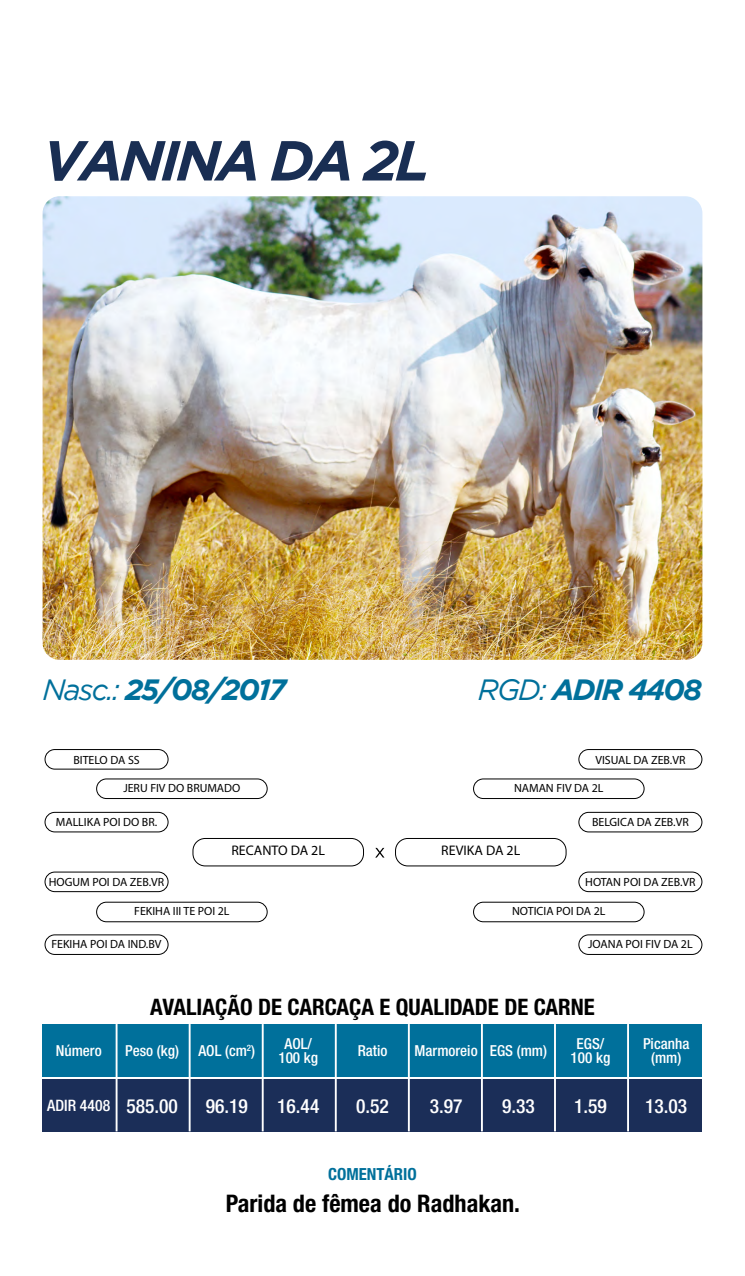
<style>
.page{position:relative;width:745px;height:1276px;background:#fff}
.page>*{position:absolute;margin:0;border:0;box-sizing:border-box;transform-origin:0 0}
.t1{font:italic 700 56.25px "Gotham";letter-spacing:-.06em;color:#192e53}
.t2{font:italic 700 29.25px "Gotham";letter-spacing:-.06em;color:#00709b}
.t3{font:700 condensed 24.22px "Helvetica Neue";color:#000}
.t4{font:700 condensed 22.73px "Helvetica Neue";color:#000}
.t5{font:500 condensed 19.5px "Helvetica Neue";color:#fff}
.t6{font:700 condensed 16.73px "Helvetica Neue";color:#00709b}
.t7{font:500 condensed 15.75px "Helvetica Neue";color:#fff}
.t8{font:500 condensed 15.15px/14.4px "Helvetica Neue";color:#fff;text-align:center}
.t9{font:13.88px "Myriad Pro";color:#000}
.t10{font:11.93px "Myriad Pro";color:#000}
.s1{font-weight:400}
.s2{font-size:19.5px}
</style>
<div class="page">
<svg style="left:375px;top:848px;width:9px;height:9px"></svg>
<img style="left:43px;top:196px;width:659px;height:464px">
<div style="left:43px;top:1079px;width:658px;height:52px;background:#1b2e58"></div>
<div style="left:43px;top:1024px;width:658px;height:52px;background:#00709b"></div>
<hr style="left:115px;top:1024px;width:2px;height:107px;background:#fff">
<hr style="left:407px;top:1024px;width:2px;height:107px;background:#fff">
<hr style="left:261px;top:1024px;width:2px;height:107px;background:#fff">
<hr style="left:553px;top:1024px;width:2px;height:107px;background:#fff">
<hr style="left:626px;top:1024px;width:2px;height:107px;background:#fff">
<hr style="left:188px;top:1024px;width:2px;height:107px;background:#fff">
<hr style="left:480px;top:1024px;width:2px;height:107px;background:#fff">
<hr style="left:334px;top:1024px;width:2px;height:107px;background:#fff">
<div style="left:395px;top:838px;width:171px;height:28px;border:1px solid #000;border-radius:12px"></div>
<div style="left:192px;top:838px;width:172px;height:28px;border:1px solid #000;border-radius:12px"></div>
<div style="left:472px;top:778px;width:172px;height:21px;border:1px solid #000;border-radius:10px"></div>
<div style="left:96px;top:778px;width:171px;height:21px;border:1px solid #000;border-radius:10px"></div>
<div style="left:578px;top:749px;width:124px;height:20px;border:1px solid #000;border-radius:10px"></div>
<div style="left:44px;top:749px;width:124px;height:20px;border:1px solid #000;border-radius:10px"></div>
<div style="left:578px;top:871px;width:124px;height:21px;border:1px solid #000;border-radius:10px"></div>
<div style="left:44px;top:871px;width:124px;height:21px;border:1px solid #000;border-radius:10px"></div>
<div style="left:578px;top:812px;width:124px;height:20px;border:1px solid #000;border-radius:10px"></div>
<div style="left:44px;top:812px;width:124px;height:20px;border:1px solid #000;border-radius:10px"></div>
<div style="left:578px;top:934px;width:124px;height:21px;border:1px solid #000;border-radius:10px"></div>
<div style="left:44px;top:934px;width:124px;height:21px;border:1px solid #000;border-radius:10px"></div>
<div style="left:472px;top:901px;width:172px;height:21px;border:1px solid #000;border-radius:10px"></div>
<div style="left:96px;top:901px;width:171px;height:21px;border:1px solid #000;border-radius:10px"></div>
<h1 class="t1" style="left:43px;top:128px;width:389px">VANINA DA 2L</h1>
<h2 class="t2" style="left:43px;top:673px;width:245px"><span class="s1">Nasc.:</span> 25/08/2017</h2>
<h2 class="t2" style="left:477px;top:673px;width:226px"><span class="s1">RGD:</span> ADIR 4408</h2>
<p class="t10" style="left:73px;top:752px;width:68px">BITELO DA SS</p>
<p class="t10" style="left:595px;top:752px;width:92px">VISUAL DA ZEB.VR</p>
<p class="t10" style="left:123px;top:781px;width:118px">JERU FIV DO BRUMADO</p>
<p class="t10" style="left:513px;top:781px;width:91px">NAMAN FIV DA 2L</p>
<p class="t10" style="left:56px;top:814px;width:103px">MALLIKA POI DO BR.</p>
<p class="t10" style="left:591px;top:814px;width:98px">BELGICA DA ZEB.VR</p>
<p class="t9" style="left:231px;top:842px;width:95px">RECANTO DA 2L</p>
<p class="t9" style="left:441px;top:842px;width:80px">REVIKA DA 2L</p>
<p class="t10" style="left:49px;top:874px;width:117px">HOGUM POI DA ZEB.VR</p>
<p class="t10" style="left:585px;top:874px;width:112px">HOTAN POI DA ZEB.VR</p>
<p class="t10" style="left:134px;top:904px;width:97px">FEKIHA III TE POI 2L</p>
<p class="t10" style="left:511px;top:904px;width:95px">NOTICIA POI DA 2L</p>
<p class="t10" style="left:51px;top:936px;width:111px">FEKIHA POI DA IND.BV</p>
<p class="t10" style="left:587px;top:936px;width:106px">JOANA POI FIV DA 2L</p>
<h3 class="t4" style="left:150px;top:992px;width:446px">AVALIAÇÃO DE CARCAÇA E QUALIDADE DE CARNE</h3>
<p class="t8" style="left:56px;top:1043px;width:48px">Número</p>
<p class="t8" style="left:125px;top:1043px;width:55px">Peso (kg)</p>
<p class="t8" style="left:198px;top:1043px;width:58px">AOL (cm<sup>2</sup>)</p>
<p class="t8" style="left:278px;top:1036px;width:41px">AOL/<br>100 kg</p>
<p class="t8" style="left:357px;top:1043px;width:31px">Ratio</p>
<p class="t8" style="left:414px;top:1043px;width:134px">Marmoreio EGS (mm)</p>
<p class="t8" style="left:570px;top:1036px;width:41px">EGS/<br>100 kg</p>
<p class="t8" style="left:642px;top:1036px;width:48px">Picanha (mm)</p>
<h3 class="t7" style="left:47px;top:1096px;width:132px">ADIR 4408 <span class="s2">585.00</span></h3>
<h3 class="t5" style="left:205px;top:1094px;width:44px">96.19</h3>
<h3 class="t5" style="left:277px;top:1094px;width:44px">16.44</h3>
<h3 class="t5" style="left:356px;top:1094px;width:34px">0.52</h3>
<h3 class="t5" style="left:429px;top:1094px;width:34px">3.97</h3>
<h3 class="t5" style="left:501px;top:1094px;width:34px">9.33</h3>
<h3 class="t5" style="left:573px;top:1094px;width:34px">1.59</h3>
<h3 class="t5" style="left:644px;top:1094px;width:44px">13.03</h3>
<h3 class="t6" style="left:328px;top:1163px;width:90px">COMENTÁRIO</h3>
<h3 class="t3" style="left:226px;top:1189px;width:295px">Parida de fêmea do Radhakan.</h3>
</div>
